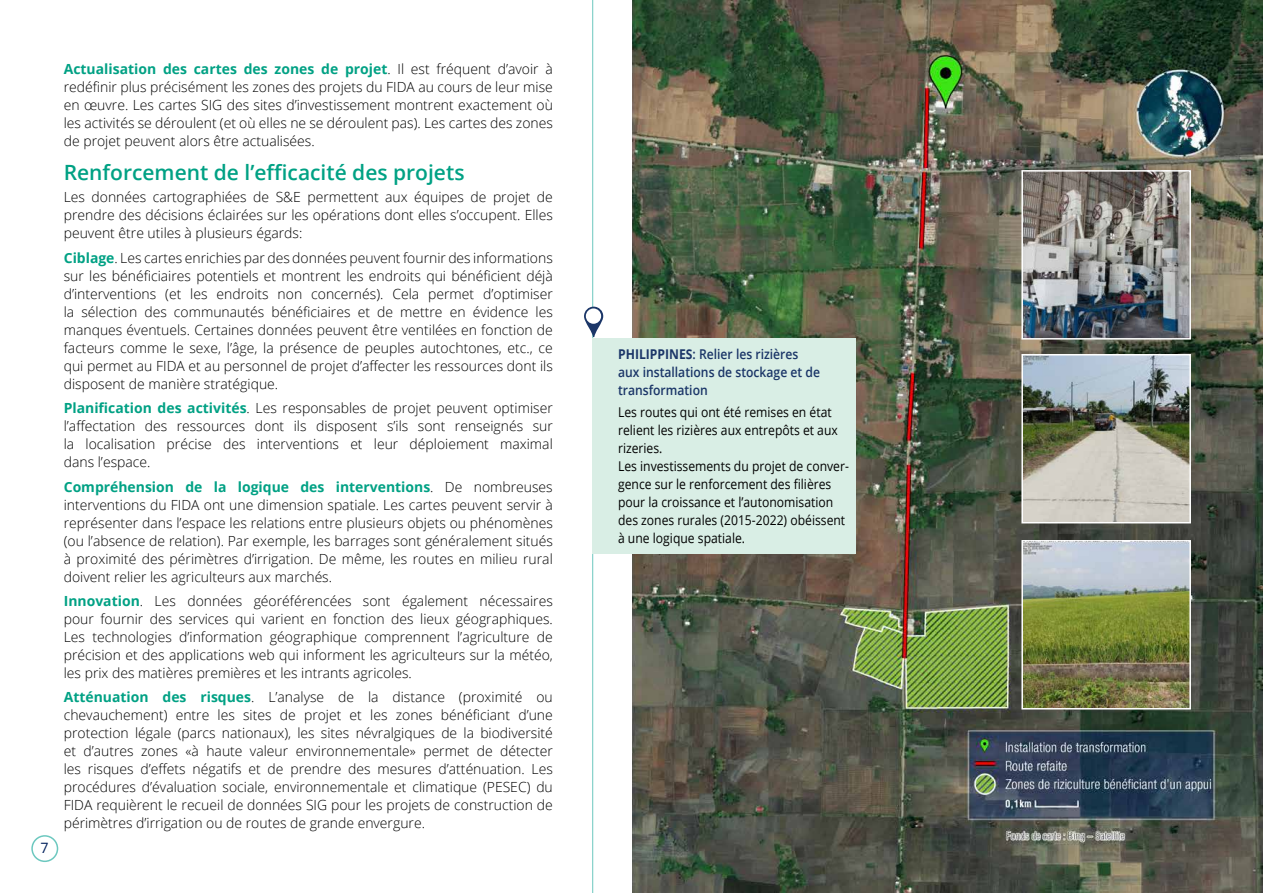
<style>
.page{position:relative;width:1263px;height:893px;background:#fff}
.page>*{position:absolute;margin:0;border:0;box-sizing:border-box;transform-origin:0 0}
.t1{font:600 21px "Open Sans";color:#00a184}
.t2{font:300 13.95px/18px "Open Sans";color:#000;text-align:justify}
.t3{font:13.5px/18px "Open Sans";color:#000;scale:.9 1}
.t4{font:600 13.5px/18px "Open Sans";color:#1b3668;scale:.9 1}
.t5{font:13.5px "Open Sans";color:#00205c}
.s1{font-weight:700;color:#00a184}
.s2{font-weight:700}
</style>
<div class="page">
<hr style="left:592px;top:0;width:1px;height:893px;background:#6cc8bf">
<div style="left:31px;top:835px;width:27px;height:27px;border:2px solid #6cc8bf;border-radius:50%"></div>
<img style="left:632px;top:0;width:631px;height:893px">
<img style="left:1024px;top:173px;width:164px;height:164px">
<div style="left:1021px;top:170px;width:170px;height:170px;border:2px solid #fff"></div>
<img style="left:1024px;top:357px;width:164px;height:163px">
<div style="left:1021px;top:354px;width:170px;height:169px;border:2px solid #fff"></div>
<img style="left:1024px;top:543px;width:164px;height:163px">
<div style="left:1021px;top:540px;width:170px;height:169px;border:2px solid #fff"></div>
<div style="left:592px;top:338px;width:264px;height:216px;background:#d9eee5"></div>
<svg style="left:584px;top:307px;width:19px;height:30px"></svg>
<div style="left:586px;top:308px;width:15px;height:16px;background:#fff;border-radius:50%"></div>
<p class="t5" style="left:40px;top:838px;width:9px">7</p>
<p class="t2" style="left:64px;top:60px;width:491px"><span class="s1">Actualisation des cartes des zones de projet</span>. Il est fréquent d’avoir à redéfinir plus précisément les zones des projets du FIDA au cours de leur mise en œuvre. Les cartes SIG des sites d’investissement montrent exactement où les activités se déroulent (et où elles ne se déroulent pas). Les cartes des zones de projet peuvent alors être actualisées.</p>
<h1 class="t1" style="left:64px;top:158px;width:402px">Renforcement de l’efficacité des projets</h1>
<p class="t2" style="left:64px;top:188px;width:491px">Les données cartographiées de S&amp;E permettent aux équipes de projet de prendre des décisions éclairées sur les opérations dont elles s’occupent. Elles peuvent être utiles à plusieurs égards:</p>
<p class="t2" style="left:64px;top:248px;width:491px"><span class="s1">Ciblage</span>. Les cartes enrichies par des données peuvent fournir des informations sur les bénéficiaires potentiels et montrent les endroits qui bénéficient déjà d’interventions (et les endroits non concernés). Cela permet d’optimiser la sélection des communautés bénéficiaires et de mettre en évidence les manques éventuels. Certaines données peuvent être ventilées en fonction de facteurs comme le sexe, l’âge, la présence de peuples autochtones, etc., ce qui permet au FIDA et au personnel de projet d’affecter les ressources dont ils disposent de manière stratégique.</p>
<p class="t2" style="left:64px;top:399px;width:491px"><span class="s1">Planification des activités</span>. Les responsables de projet peuvent optimiser l’affectation des ressources dont ils disposent s’ils sont renseignés sur la localisation précise des interventions et leur déploiement maximal dans l’espace.</p>
<p class="t2" style="left:64px;top:477px;width:491px"><span class="s1">Compréhension de la logique des interventions</span>. De nombreuses interventions du FIDA ont une dimension spatiale. Les cartes peuvent servir à représenter dans l’espace les relations entre plusieurs objets ou phénomènes (ou l’absence de relation). Par exemple, les barrages sont généralement situés à proximité des périmètres d’irrigation. De même, les routes en milieu rural doivent relier les agriculteurs aux marchés.</p>
<p class="t2" style="left:64px;top:592px;width:491px"><span class="s1">Innovation</span>. Les données géoréférencées sont également nécessaires pour fournir des services qui varient en fonction des lieux géographiques.<br>Les technologies d’information géographique comprennent l’agriculture de précision et des applications web qui informent les agriculteurs sur la météo, les prix des matières premières et les intrants agricoles.</p>
<p class="t2" style="left:64px;top:688px;width:491px"><span class="s1">Atténuation des risques</span>. L’analyse de la distance (proximité ou chevauchement) entre les sites de projet et les zones bénéficiant d’une protection légale (parcs nationaux), les sites névralgiques de la biodiversité et d’autres zones «à haute valeur environnementale» permet de détecter les risques d’effets négatifs et de prendre des mesures d’atténuation. Les procédures d’évaluation sociale, environnementale et climatique (PESEC) du FIDA requièrent le recueil de données SIG pour les projets de construction de périmètres d’irrigation ou de routes de grande envergure.</p>
<p class="t4" style="left:618px;top:345px;width:226px"><span class="s2">PHILIPPINES</span>: Relier les rizières aux installations de stockage et de transformation</p>
<p class="t3" style="left:618px;top:403px;width:258px">Les routes qui ont été remises en état relient les rizières aux entrepôts et aux rizeries.<br>Les investissements du projet de conver&shy;gence sur le renforcement des filières pour la croissance et l’autonomisation des zones rurales (2015-2022) obéissent à une logique spatiale.</p>
</div>
